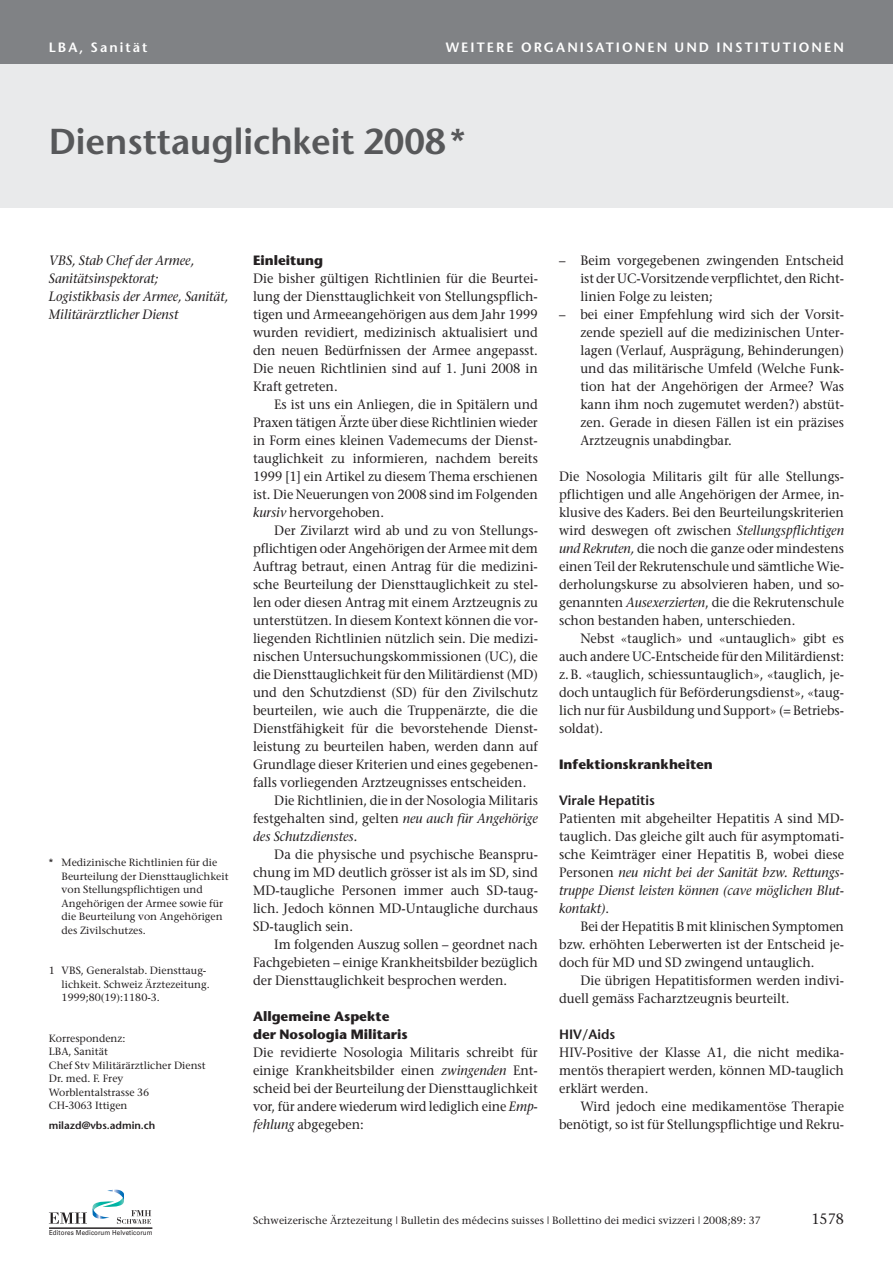
<style>
.page{position:relative;width:893px;height:1263px;background:#fff}
.page>*{position:absolute;margin:0;border:0;box-sizing:border-box;transform-origin:0 0}
.t1{font:600 36px "Stone Sans";color:#57585a}
.t2{font:15px "Stone Serif";color:#231f20;scale:.95 1}
.t3{font:13.5px/18px "Stone Serif";color:#231f20;text-align:justify;scale:.95 1}
.t4{font:italic 13.5px/18px "Stone Serif";color:#231f20;scale:.95 1}
.t5{font:700 13.5px/18px "Stone Sans";color:#231f20}
.t6{font:600 13.5px "Stone Sans";letter-spacing:.15em;color:#fff}
.t7{font:600 13.5px "Stone Sans";color:#231f20}
.t8{font:10.5px/13.5px "Stone Serif";color:#231f20}
.t9{font:600 10.5px "Stone Sans";color:#231f20}
.t10{font:6.9px "Univers";letter-spacing:.015em;color:#231f20;scale:.9 1}
.s1{font-style:italic}
</style>
<div class="page">
<div style="left:0;top:60px;width:893px;height:148px;background:#e9eaeb"></div>
<div style="left:0;top:0;width:893px;height:64px;background:#808285"></div>
<svg style="left:49px;top:1189px;width:102px;height:35px"></svg>
<hr style="left:49px;top:1228px;width:103px;height:1px;background:#231f20">
<p class="t6" style="left:49px;top:42px;width:100px">LBA, Sanität</p>
<p class="t6" style="left:446px;top:42px;width:400px">WEITERE ORGANISATIONEN UND INSTITUTIONEN</p>
<h1 class="t1" style="left:49px;top:127px;width:418px">Diensttauglichkeit 2008*</h1>
<p class="t4" style="left:49px;top:253px;width:190px">VBS, Stab Chef der Armee,<br>Sanitätsinspektorat;<br>Logistikbasis der Armee, Sanität,<br>Militärärztlicher Dienst</p>
<p class="t8" style="left:62px;top:857px;width:168px;text-indent:-13px">* Medizinische Richtlinien für die<br>Beurteilung der Diensttauglichkeit von Stellungspflichtigen und<br>Angehörigen der Armee sowie für die Beurteilung von Angehörigen des Zivilschutzes.</p>
<p class="t8" style="left:62px;top:965px;width:150px;text-indent:-13px">1 VBS, Generalstab. Diensttaug&shy;lichkeit. Schweiz Ärztezeitung.<br>1999;80(19):1180-3.</p>
<p class="t8" style="left:49px;top:1032px;width:158px">Korrespondenz:<br>LBA, Sanität<br>Chef Stv Militärärztlicher Dienst<br>Dr. med. F. Frey<br>Worblentalstrasse 36<br>CH-3063 Ittigen</p>
<p class="t9" style="left:49px;top:1122px;width:108px">milazd@vbs.admin.ch</p>
<p class="t5" style="left:253px;top:253px;width:72px">Einleitung</p>
<p class="t3" style="left:253px;top:271px;width:301px">Die bisher gültigen Richtlinien für die Beurtei&shy;lung der Diensttauglichkeit von Stellungspflich&shy;tigen und Armeeangehörigen aus dem Jahr 1999 wurden revidiert, medizinisch aktualisiert und den neuen Bedürfnissen der Armee angepasst.<br>Die neuen Richtlinien sind auf 1. Juni 2008 in Kraft getreten.</p>
<p class="t3" style="left:253px;top:397px;width:301px;text-indent:21px">Es ist uns ein Anliegen, die in Spitälern und Praxen tätigen Ärzte über diese Richtlinien wieder in Form eines kleinen Vademecums der Dienst&shy;tauglichkeit zu informieren, nachdem bereits 1999 [1] ein Artikel zu diesem Thema erschienen ist. Die Neuerungen von 2008 sind im Folgenden <span class="s1">kursiv</span> hervorgehoben.</p>
<p class="t3" style="left:274px;top:523px;width:279px">Der Zivilarzt wird ab und zu von Stellungs-</p>
<p class="t3" style="left:253px;top:541px;width:301px">pflichtigen oder Angehörigen der Armee mit dem</p>
<p class="t3" style="left:253px;top:559px;width:301px">Auftrag betraut, einen Antrag für die medizini-</p>
<p class="t3" style="left:253px;top:577px;width:301px">sche Beurteilung der Diensttauglichkeit zu stel-</p>
<p class="t3" style="left:253px;top:595px;width:301px">len oder diesen Antrag mit einem Arztzeugnis zu</p>
<p class="t3" style="left:253px;top:613px;width:301px">unterstützen. In diesem Kontext können die vor-</p>
<p class="t3" style="left:253px;top:631px;width:301px">liegenden Richtlinien nützlich sein. Die medizi-</p>
<p class="t3" style="left:253px;top:649px;width:301px">nischen Untersuchungskommissionen (UC), die</p>
<p class="t3" style="left:253px;top:667px;width:301px">die Diensttauglichkeit für den Militärdienst (MD)</p>
<p class="t3" style="left:253px;top:685px;width:301px">und den Schutzdienst (SD) für den Zivilschutz</p>
<p class="t3" style="left:253px;top:703px;width:301px">beurteilen, wie auch die Truppenärzte, die die</p>
<p class="t3" style="left:253px;top:721px;width:301px">Dienstfähigkeit für die bevorstehende Dienst-</p>
<p class="t3" style="left:253px;top:739px;width:301px">leistung zu beurteilen haben, werden dann auf</p>
<p class="t3" style="left:253px;top:757px;width:301px">Grundlage dieser Kriterien und eines gegebenen-</p>
<p class="t3" style="left:253px;top:775px;width:289px">falls vorliegenden Arztzeugnisses entscheiden.</p>
<p class="t3" style="left:274px;top:793px;width:279px">Die Richtlinien, die in der Nosologia Militaris</p>
<p class="t3" style="left:253px;top:811px;width:301px">festgehalten sind, gelten <span class="s1">neu auch für Angehörige</span></p>
<p class="t4" style="left:253px;top:828px;width:111px">des Schutzdienstes.</p>
<p class="t3" style="left:253px;top:847px;width:301px;text-indent:21px">Da die physische und psychische Beanspru&shy;chung im MD deutlich grösser ist als im SD, sind MD-taugliche Personen immer auch SD-taug&shy;lich. Jedoch können MD-Untaugliche durchaus SD-tauglich sein.</p>
<p class="t3" style="left:253px;top:937px;width:301px;text-indent:21px">Im folgenden Auszug sollen – geordnet nach Fachgebieten – einige Krankheitsbilder bezüglich der Diensttauglichkeit besprochen werden.</p>
<p class="t5" style="left:253px;top:1009px;width:156px">Allgemeine Aspekte der Nosologia Militaris</p>
<p class="t3" style="left:253px;top:1045px;width:301px">Die revidierte Nosologia Militaris schreibt für einige Krankheitsbilder einen <span class="s1">zwingenden</span> Ent&shy;scheid bei der Beurteilung der Diensttauglichkeit vor, für andere wiederum wird lediglich eine <span class="s1">Emp&shy;fehlung</span> abgegeben:</p>
<p class="t3" style="left:580px;top:253px;width:279px;text-indent:-21px">– Beim vorgegebenen zwingenden Entscheid ist der UC-Vorsitzende verpflichtet, den Richt&shy;linien Folge zu leisten;</p>
<p class="t3" style="left:580px;top:307px;width:279px;text-indent:-21px">– bei einer Empfehlung wird sich der Vorsit&shy;zende speziell auf die medizinischen Unter&shy;lagen (Verlauf, Ausprägung, Behinderungen) und das militärische Umfeld (Welche Funk&shy;tion hat der Angehörigen der Armee? Was kann ihm noch zugemutet werden?) abstüt&shy;zen. Gerade in diesen Fällen ist ein präzises Arztzeugnis unabdingbar.</p>
<p class="t3" style="left:559px;top:469px;width:301px">Die Nosologia Militaris gilt für alle Stellungs&shy;pflichtigen und alle Angehörigen der Armee, in&shy;klusive des Kaders. Bei den Beurteilungskriterien wird deswegen oft zwischen <span class="s1">Stellungspflichtigen und Rekruten,</span> die noch die ganze oder mindestens einen Teil der Rekrutenschule und sämtliche Wie&shy;derholungskurse zu absolvieren haben, und so&shy;genannten <span class="s1">Ausexerzierten</span>, die die Rekrutenschule schon bestanden haben, unterschieden.</p>
<p class="t3" style="left:559px;top:631px;width:301px;text-indent:21px">Nebst «tauglich» und «untauglich» gibt es auch andere UC-Entscheide für den Militärdienst: z.B. «tauglich, schiessuntauglich», «tauglich, je&shy;doch untauglich für Beförderungsdienst», «taug&shy;lich nur für Ausbildung und Support» (= Betriebs - soldat).</p>
<p class="t5" style="left:559px;top:757px;width:155px">Infektionskrankheiten</p>
<p class="t7" style="left:559px;top:795px;width:97px">Virale Hepatitis</p>
<p class="t3" style="left:559px;top:811px;width:301px">Patienten mit abgeheilter Hepatitis A sind MD&shy;tauglich. Das gleiche gilt auch für asymptomati&shy;sche Keimträger einer Hepatitis B, wobei diese Personen <span class="s1">neu nicht bei der Sanität bzw. Rettungs&shy;truppe Dienst leisten können (cave möglichen Blut&shy;kontakt)</span>.</p>
<p class="t3" style="left:559px;top:919px;width:301px;text-indent:21px">Bei der Hepatitis B mit klinischen Symptomen bzw. erhöhten Leberwerten ist der Entscheid je&shy;doch für MD und SD zwingend untauglich.</p>
<p class="t3" style="left:559px;top:973px;width:301px;text-indent:21px">Die übrigen Hepatitisformen werden indivi&shy;duell gemäss Facharztzeugnis beurteilt.</p>
<p class="t7" style="left:559px;top:1029px;width:58px">HIV/Aids</p>
<p class="t3" style="left:559px;top:1045px;width:301px">HIV-Positive der Klasse A1, die nicht medika&shy;mentös therapiert werden, können MD-tauglich erklärt werden.</p>
<p class="t3" style="left:559px;top:1099px;width:301px;text-align:right">Wird jedoch eine medikamentöse Therapie benötigt, so ist für Stellungspflichtige und Rekru -</p>
<p class="t10" style="left:49px;top:1229px;width:117px">Editores Medicorum Helveticorum</p>
<p class="t8" style="left:253px;top:1214px;width:509px">Schweizerische Ärztezeitung | Bulletin des médecins suisses | Bollettino dei medici svizzeri | 2008;89: 37</p>
<p class="t2" style="left:811px;top:1213px;width:36px">1578</p>
</div>
